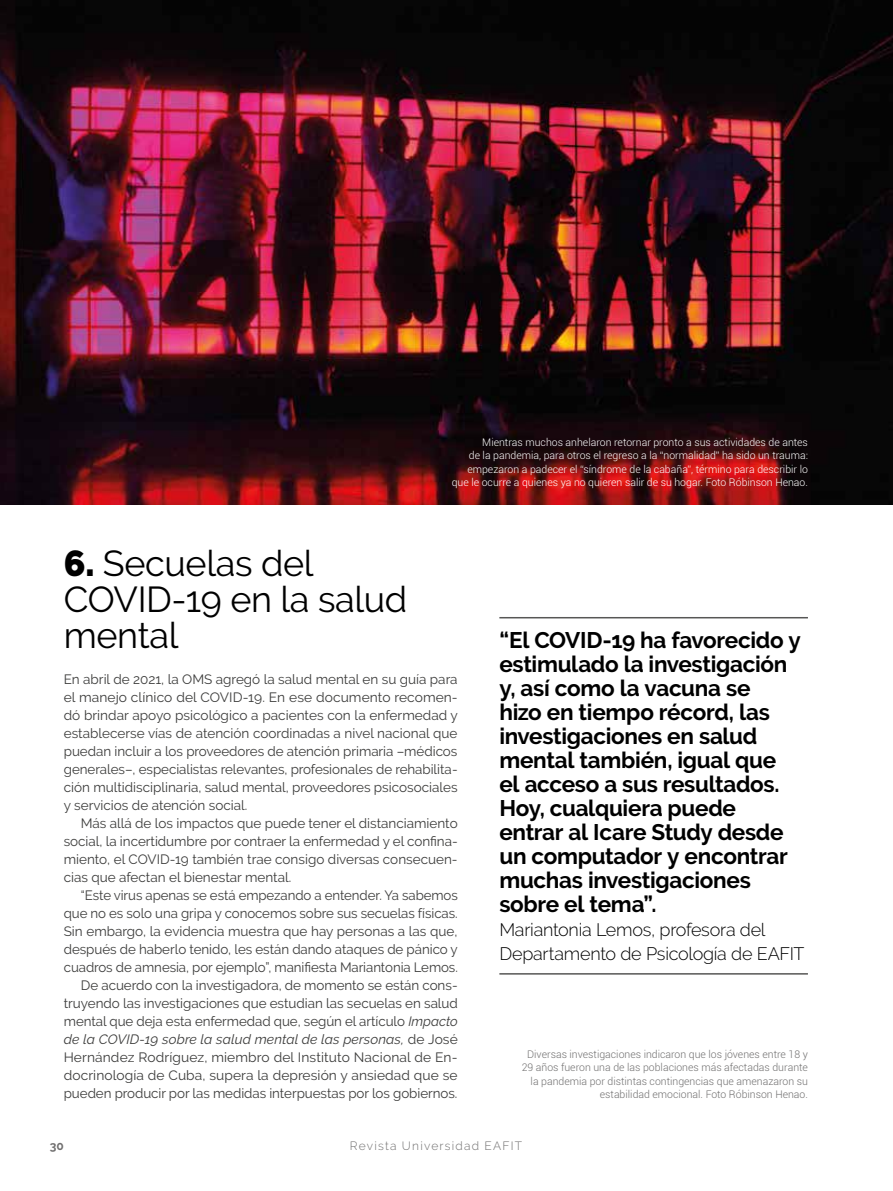
<style>
.page{position:relative;width:893px;height:1191px;background:#fff}
.page>*{position:absolute;margin:0;border:0;box-sizing:border-box;transform-origin:0 0}
.t1{font:36px/36px "Raleway";letter-spacing:-.01em;color:#000}
.t2{font:700 22.5px/24px "Raleway";letter-spacing:-.015em;color:#000}
.t3{font:300 18px/24px "Raleway";letter-spacing:-.015em;color:#000}
.t4{font:13.5px/18px "Raleway";letter-spacing:-.005em;color:#3c3c3b;text-align:justify}
.t5{font:300 12px "Raleway";letter-spacing:.1em;color:#706f6f}
.t6{font:700 12px "Raleway";color:#706f6f}
.t7{font:300 10.5px/13.5px "Roboto";color:#fff;text-align:right}
.t8{font:300 10.5px/13.5px "Roboto";color:#706f6f;text-align:right}
.s1{font-weight:900}
.s2{font-style:italic}
</style>
<div class="page">
<img style="left:0;top:0;width:893px;height:504px">
<hr style="left:499px;top:617px;width:309px;height:1px;background:#575756">
<hr style="left:499px;top:973px;width:309px;height:1px;background:#575756">
<p class="t7" style="left:452px;top:435px;width:358px">Mientras muchos anhelaron retornar pronto a sus actividades de antes<br>de la pandemia, para otros el regreso a la “normalidad” ha sido un trauma: empezaron a padecer el “síndrome de la cabaña”, término para describir lo que le ocurre a quienes ya no quieren salir de su hogar. Foto Róbinson Henao.</p>
<h1 class="t1" style="left:64px;top:545px;width:345px"><span class="s1">6.</span> Secuelas del<br>COVID-19 en la salud mental</h1>
<p class="t4" style="left:64px;top:670px;width:396px">En abril de 2021, la OMS agregó la salud mental en su guía para el manejo clínico del COVID-19. En ese documento recomen&shy;dó brindar apoyo psicológico a pacientes con la enfermedad y establecerse vías de atención coordinadas a nivel nacional que puedan incluir a los proveedores de atención primaria –médicos generales–, especialistas relevantes, profesionales de rehabilita&shy;ción multidisciplinaria, salud mental, proveedores psicosociales y servicios de atención social.</p>
<p class="t4" style="left:64px;top:814px;width:395px;text-indent:17px">Más allá de los impactos que puede tener el distanciamiento social, la incertidumbre por contraer la enfermedad y el confina&shy;miento, el COVID-19 también trae consigo diversas consecuen&shy;cias que afectan el bienestar mental.</p>
<p class="t4" style="left:64px;top:886px;width:396px;text-align:right">“Este virus apenas se está empezando a entender. Ya sabemos que no es solo una gripa y conocemos sobre sus secuelas físicas.<br>Sin embargo, la evidencia muestra que hay personas a las que, después de haberlo tenido, les están dando ataques de pánico y cuadros de amnesia, por ejemplo”, manifiesta Mariantonia Lemos.<br>De acuerdo con la investigadora, de momento se están cons&shy;truyendo las investigaciones que estudian las secuelas en salud mental que deja esta enfermedad que, según el artículo <span class="s2">Impacto de la COVID-19 sobre la salud mental de las personas,</span> de José Hernández Rodríguez, miembro del Instituto Nacional de En&shy;docrinología de Cuba, supera la depresión y ansiedad que se pueden producir por las medidas interpuestas por los gobiernos.</p>
<p class="t2" style="left:499px;top:628px;width:303px">“El COVID-19 ha favorecido y estimulado la investigación y, así como la vacuna se<br>hizo en tiempo récord, las investigaciones en salud mental también, igual que el acceso a sus resultados.<br>Hoy, cualquiera puede entrar al Icare Study desde un computador y encontrar muchas investigaciones sobre el tema”.</p>
<h3 class="t3" style="left:499px;top:918px;width:307px">Mariantonia Lemos, profesora del<br>Departamento de Psicología de EAFIT</h3>
<p class="t8" style="left:522px;top:1047px;width:288px">Diversas investigaciones indicaron que los jóvenes entre 18 y 29 años fueron una de las poblaciones más afectadas durante la pandemia por distintas contingencias que amenazaron su estabilidad emocional. Foto Róbinson Henao.</p>
<p class="t6" style="left:50px;top:1139px;width:16px">30</p>
<p class="t5" style="left:350px;top:1139px;width:174px">Revista Universidad EAFIT</p>
</div>
